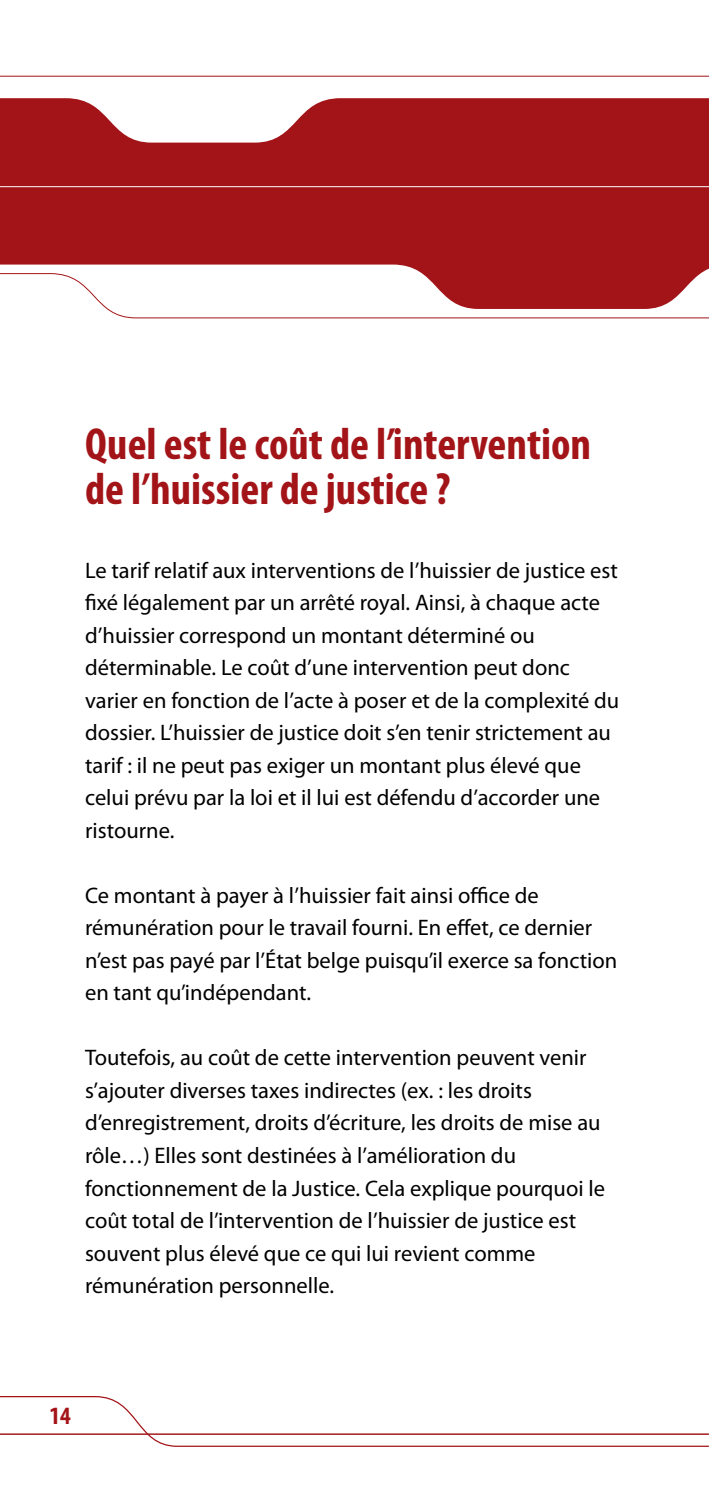
<style>
.page{position:relative;width:709px;height:1489px;background:#fff}
.page>*{position:absolute;margin:0;border:0;box-sizing:border-box;transform-origin:0 0}
.t1{font:700 condensed 45px/45px "Myriad Pro";color:#a31418}
.t2{font:700 condensed 25px "Myriad Pro";color:#a31418}
.t3{font:22.5px/32.5px "Myriad Pro";color:#000}
</style>
<div class="page">
<svg style="left:0;top:1396px;width:709px;height:51px"></svg>
<svg style="left:0;top:75px;width:709px;height:2px"></svg>
<svg style="left:0;top:98px;width:709px;height:175px;background:#ae3135"></svg>
<div style="left:0;top:135px;width:709px;height:52px;background:#a31418"></div>
<svg style="left:0;top:273px;width:709px;height:45px"></svg>
<h1 class="t1" style="left:85px;top:422px;width:507px">Quel est le coût de l’intervention de l’huissier de justice ?</h1>
<p class="t3" style="left:85px;top:554px;width:535px">Le tarif relatif aux interventions de l’huissier de justice est fixé légalement par un arrêté royal. Ainsi, à chaque acte d’huissier correspond un montant déterminé ou déterminable. Le coût d’une intervention peut donc varier en fonction de l’acte à poser et de la complexité du dossier. L’huissier de justice doit s’en tenir strictement au tarif : il ne peut pas exiger un montant plus élevé que celui prévu par la loi et il lui est défendu d’accorder une ristourne.</p>
<p class="t3" style="left:85px;top:879px;width:534px">Ce montant à payer à l’huissier fait ainsi office de rémunération pour le travail fourni. En effet, ce dernier n’est pas payé par l’État belge puisqu’il exerce sa fonction en tant qu’indépendant.</p>
<p class="t3" style="left:85px;top:1042px;width:521px">Toutefois, au coût de cette intervention peuvent venir s’ajouter diverses taxes indirectes (ex. : les droits d’enregistrement, droits d’écriture, les droits de mise au rôle…) Elles sont destinées à l’amélioration du fonctionnement de la Justice. Cela explique pourquoi le coût total de l’intervention de l’huissier de justice est souvent plus élevé que ce qui lui revient comme rémunération personnelle.</p>
<p class="t2" style="left:50px;top:1401px;width:23px">14</p>
</div>
